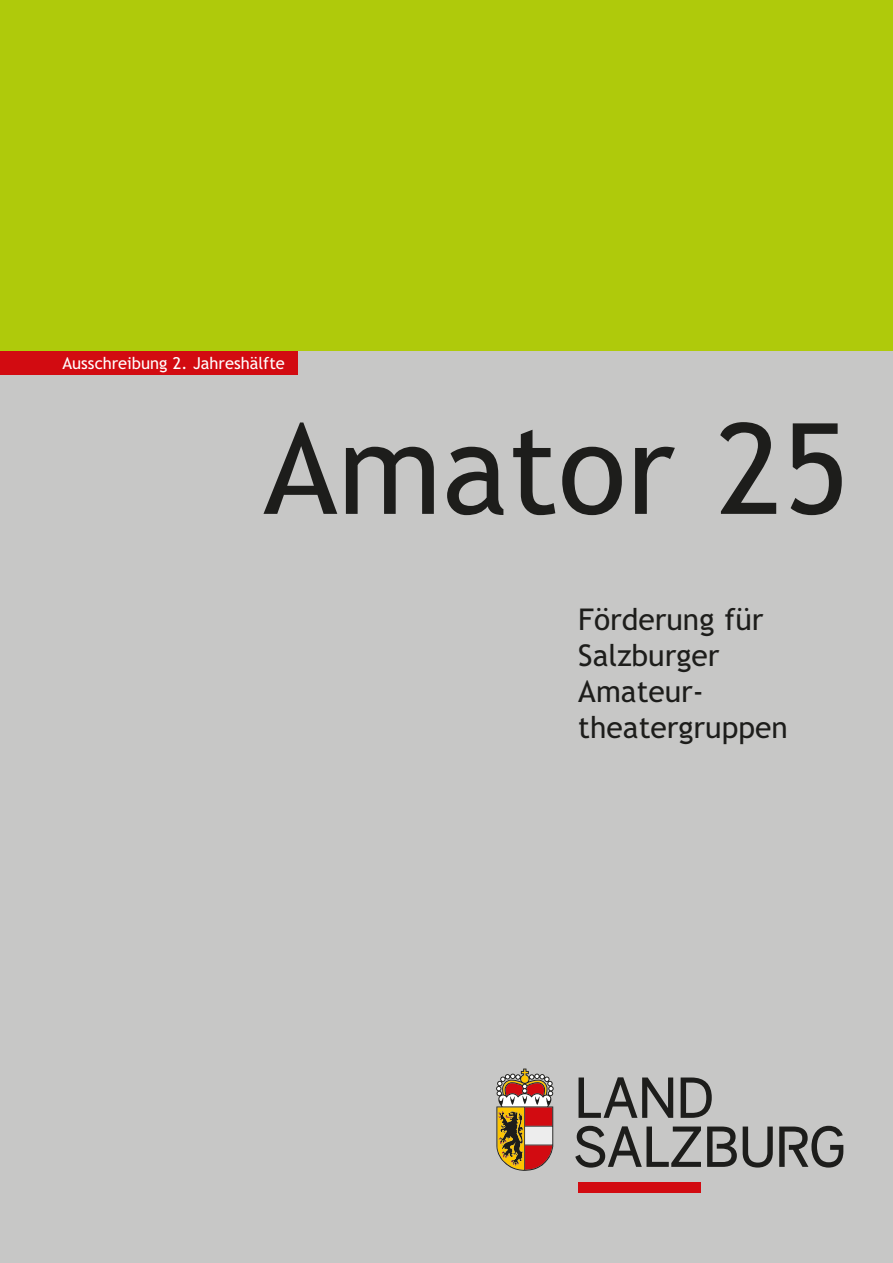
<style>
.page{position:relative;width:893px;height:1263px;background:#fff}
.page>*{position:absolute;margin:0;border:0;box-sizing:border-box;transform-origin:0 0}
.t1{font:126px "Trebuchet SBG2";color:#1d1d1b}
.t2{font:30px/36px "Trebuchet SBG2";color:#1d1d1b}
.t3{font:16.5px "Trebuchet SBG2";color:#fff}
</style>
<div class="page">
<div style="left:0;top:351px;width:893px;height:912px;background:#c7c7c6"></div>
<div style="left:0;top:0;width:893px;height:351px;background:#afca0b"></div>
<div style="left:0;top:351px;width:298px;height:24px;background:#d20b11"></div>
<svg style="left:496px;top:1068px;width:58px;height:103px;background:#b17c5f"></svg>
<div style="left:579px;top:1182px;width:122px;height:11px;background:#d20b11"></div>
<svg style="left:575px;top:1077px;width:268px;height:90px"></svg>
<p class="t3" style="left:63px;top:353px;width:224px">Ausschreibung 2. Jahreshälfte</p>
<h1 class="t1" style="left:263px;top:395px;width:587px">Amator 25</h1>
<p class="t2" style="left:578px;top:602px;width:211px">Förderung für<br>Salzburger<br>Amateur&shy;theatergruppen</p>
</div>
